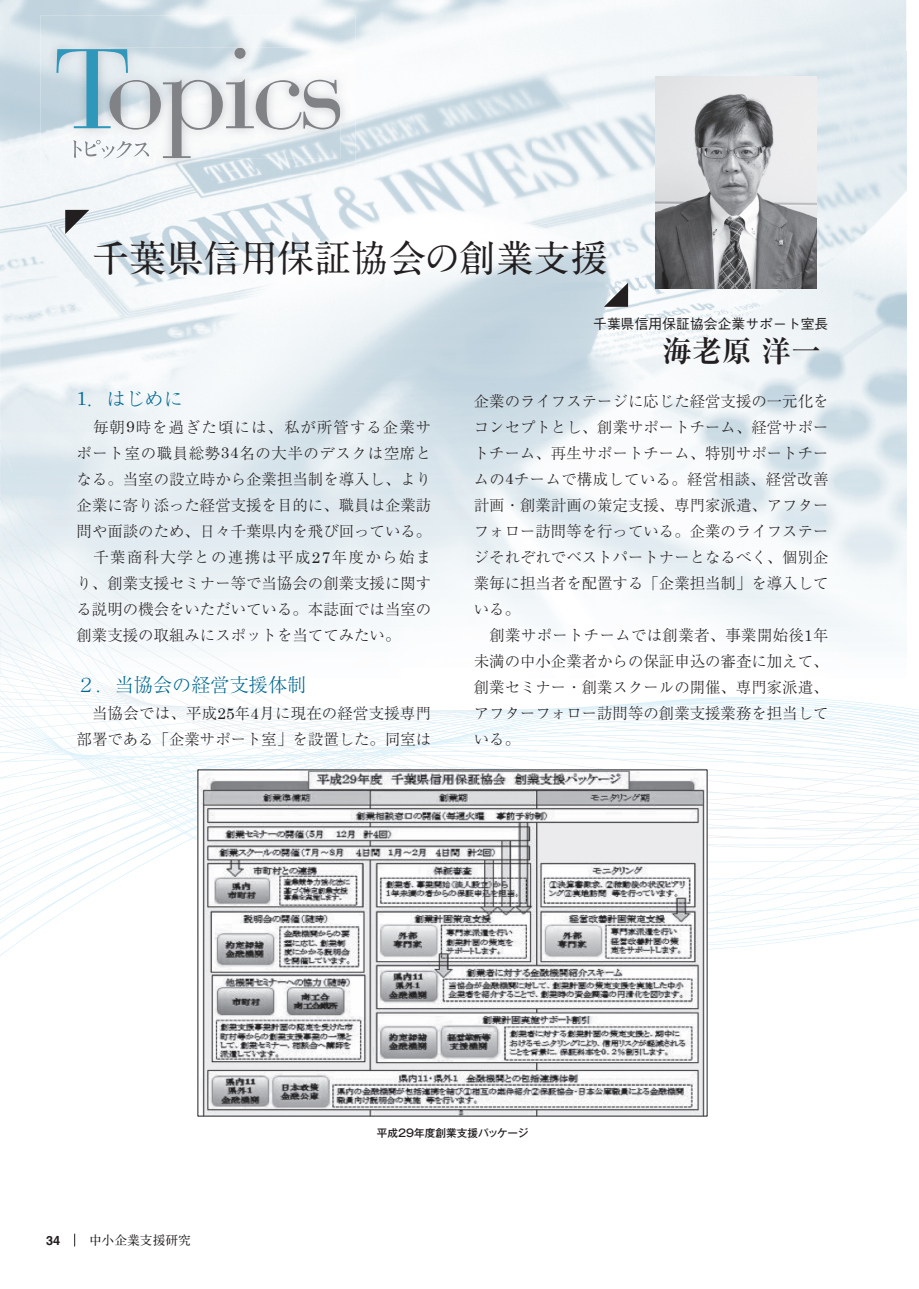
<style>
.page{position:relative;width:919px;height:1289px;background:#fff}
.page>*{position:absolute;margin:0;border:0;box-sizing:border-box;transform-origin:0 0}
.t1{font:700 37.2px "A1 Mincho Std";color:#231f20}
.t2{font:700 29.7px "Ryumin Pro";color:#231f20}
.t3{font:300 19.2px "Ryumin Pro";color:#006991}
.t4{font:300 15.45px/26.1px "Ryumin Pro";color:#231f20}
.t5{font:500 13.8px "Gothic BBB Pro";color:#231f20}
.t6{font:700 12.75px "A1 Mincho Std";color:#231f20}
.t7{font:700 12.75px "Helvetica";color:#231f20}
.t8{font:500 10.65px "Gothic MB101 Pro";letter-spacing:-.01em;color:#231f20}
.s1{font-family:"Century";font-weight:400}
</style>
<div class="page">
<img style="left:0;top:52px;width:53px;height:226px">
<img style="left:320px;top:52px;width:586px;height:226px">
<img style="left:53px;top:174px;width:267px;height:104px">
<img style="left:0;top:278px;width:906px;height:364px">
<img style="left:0;top:440px;width:40px;height:29px">
<div style="left:0;top:469px;width:64px;height:28px;background:#d6e4eb"></div>
<svg style="left:0;top:874px;width:918px;height:17px"></svg>
<svg style="left:0;top:858px;width:918px;height:16px"></svg>
<svg style="left:16px;top:679px;width:27px;height:120px"></svg>
<svg style="left:0;top:679px;width:11px;height:6px"></svg>
<svg style="left:93px;top:679px;width:825px;height:169px"></svg>
<svg style="left:134px;top:679px;width:784px;height:159px"></svg>
<svg style="left:169px;top:679px;width:749px;height:150px"></svg>
<svg style="left:201px;top:679px;width:717px;height:140px"></svg>
<svg style="left:228px;top:679px;width:690px;height:131px"></svg>
<img style="left:0;top:497px;width:254px;height:182px">
<svg style="left:253px;top:679px;width:665px;height:122px"></svg>
<img style="left:41px;top:15px;width:314px;height:159px">
<img style="left:56px;top:49px;width:54px;height:79px">
<img style="left:110px;top:48px;width:230px;height:110px">
<img style="left:110px;top:49px;width:18px;height:79px">
<img style="left:73px;top:140px;width:76px;height:19px">
<img style="left:110px;top:140px;width:39px;height:18px">
<svg style="left:604px;top:283px;width:24px;height:24px"></svg>
<svg style="left:65px;top:210px;width:24px;height:24px"></svg>
<img style="left:655px;top:77px;width:161px;height:211px">
<svg style="left:74px;top:1233px;width:1px;height:13px"></svg>
<img style="left:197px;top:769px;width:510px;height:347px">
<h1 class="t1" style="left:92px;top:228px;width:517px">千葉県信用保証協会の創業支援</h1>
<p class="t3" style="left:77px;top:383px;width:108px"><span class="s1">1</span>．はじめに</p>
<p class="t4" style="left:77px;top:412px;width:356px;text-align:justify">　毎朝<span class="s1">9</span>時を過ぎた頃には、私が所管する企業サポート室の職員総勢<span class="s1">34</span>名の大半のデスクは空席となる。当室の設立時から企業担当制を導入し、より企業に寄り添った経営支援を目的に、職員は企業訪問や面談のため、日々千葉県内を飛び回っている。　千葉商科大学との連携は平成<span class="s1">27</span>年度から始まり、創業支援セミナー等で当協会の創業支援に関する説明の機会をいただいている。本誌面では当室の創業支援の取組みにスポットを当ててみたい。</p>
<p class="t3" style="left:77px;top:670px;width:231px">２．当協会の経営支援体制</p>
<p class="t4" style="left:77px;top:699px;width:356px">　当協会では、平成<span class="s1">25</span>年<span class="s1">4</span>月に現在の経営支援専門部署である「企業サポート室」を設置した。同室は</p>
<p class="t5" style="left:593px;top:312px;width:236px">千葉県信用保証協会企業サポート室長</p>
<h2 class="t2" style="left:662px;top:327px;width:160px">海老原 洋一</h2>
<p class="t4" style="left:474px;top:386px;width:356px">企業のライフステージに応じた経営支援の一元化をコンセプトとし、創業サポートチーム、経営サポートチーム、再生サポートチーム、特別サポートチームの<span class="s1">4</span>チームで構成している。経営相談、経営改善計画・創業計画の策定支援、専門家派遣、アフターフォロー訪問等を行っている。企業のライフステージそれぞれでベストパートナーとなるべく、個別企業毎に担当者を配置する「企業担当制」を導入している。<br>　創業サポートチームでは創業者、事業開始後<span class="s1">1</span>年未満の中小企業者からの保証申込の審査に加えて、創業セミナー・創業スクールの開催、専門家派遣、アフターフォロー訪問等の創業支援業務を担当している。</p>
<p class="t7" style="left:46px;top:1232px;width:16px">34</p>
<p class="t6" style="left:89px;top:1229px;width:103px">中小企業支援研究</p>
<p class="t8" style="left:377px;top:1123px;width:153px">平成２９年度創業支援パッケージ</p>
</div>
